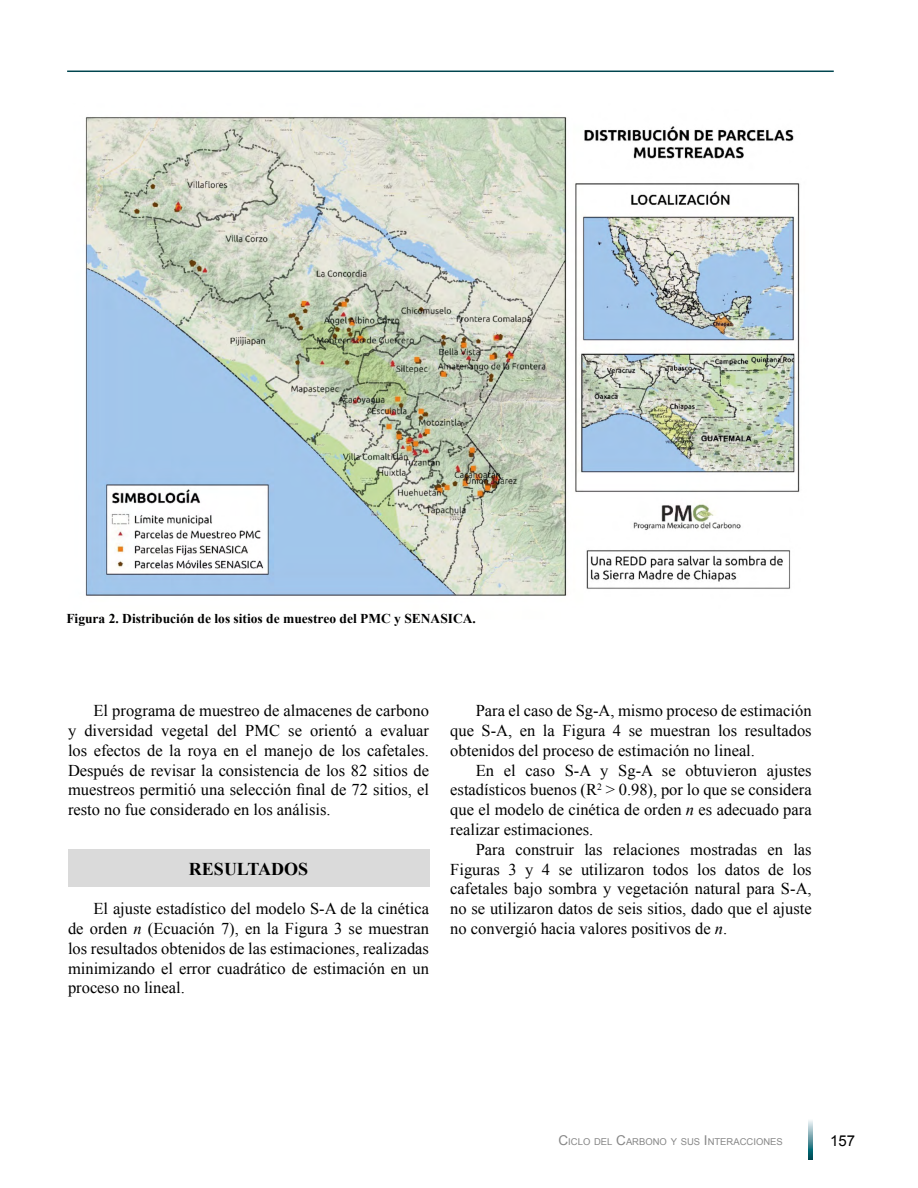
<style>
.page{position:relative;width:918px;height:1188px;background:#fff}
.page>*{position:absolute;margin:0;border:0;box-sizing:border-box;transform-origin:0 0}
.Título_de_Segundo_Or{font:700 18px "Times New Roman";color:#000}
.Escrito{font:16.5px/19.8px "Times New Roman";color:#000;text-align:justify}
.t1{font:15px "Arial";color:#000}
.Pie_de_Figura{font:700 13.5px "Times New Roman";color:#000}
.t2{font:9.45px "Arial";color:#878787}
.s1{font-style:italic}
.s2{font-size:13.5px}
</style>
<div class="page">
<svg style="left:809px;top:1120px;width:3px;height:39px"></svg>
<hr style="left:67px;top:71px;width:767px;height:1px;background:#00454f">
<img style="left:85px;top:117px;width:715px;height:479px">
<div style="left:68px;top:850px;width:361px;height:37px;background:#dadada"></div>
<p class="Pie_de_Figura" style="left:66px;top:609px;width:411px">Figura 2. Distribución de los sitios de muestreo del PMC y SENASICA.</p>
<p class="Escrito" style="left:68px;top:701px;width:363px;text-indent:26px">El programa de muestreo de almacenes de carbono y diversidad vegetal del PMC se orientó a evaluar los efectos de la roya en el manejo de los cafetales.<br>Después de revisar la consistencia de los 82 sitios de muestreos permitió una selección final de 72 sitios, el resto no fue considerado en los análisis.</p>
<p class="Título_de_Segundo_Or" style="left:189px;top:856px;width:121px">RESULTADOS</p>
<p class="Escrito" style="left:68px;top:899px;width:363px;text-indent:26px">El ajuste estadístico del modelo S-A de la cinética de orden <span class="s1">n</span> (Ecuación 7), en la Figura 3 se muestran los resultados obtenidos de las estimaciones, realizadas minimizando el error cuadrático de estimación en un proceso no lineal.</p>
<p class="Escrito" style="left:450px;top:701px;width:363px;text-indent:26px">Para el caso de Sg-A, mismo proceso de estimación que S-A, en la Figura 4 se muestran los resultados obtenidos del proceso de estimación no lineal.</p>
<p class="Escrito" style="left:450px;top:760px;width:363px;text-indent:26px">En el caso S-A y Sg-A se obtuvieron ajustes estadísticos buenos (R<sup>2</sup> &gt; 0.98), por lo que se considera que el modelo de cinética de orden <span class="s1">n</span> es adecuado para realizar estimaciones.</p>
<p class="Escrito" style="left:450px;top:839px;width:363px;text-indent:26px">Para construir las relaciones mostradas en las Figuras 3 y 4 se utilizaron todos los datos de los cafetales bajo sombra y vegetación natural para S-A, no se utilizaron datos de seis sitios, dado que el ajuste no convergió hacia valores positivos de <span class="s1">n</span>.</p>
<p class="t2" style="left:559px;top:1136px;width:226px"><span class="s2">C</span>ICLO DEL <span class="s2">C</span>ARBONO Y SUS <span class="s2">I</span> NTERACCIONES</p>
<p class="t1" style="left:830px;top:1131px;width:27px">157</p>
</div>
